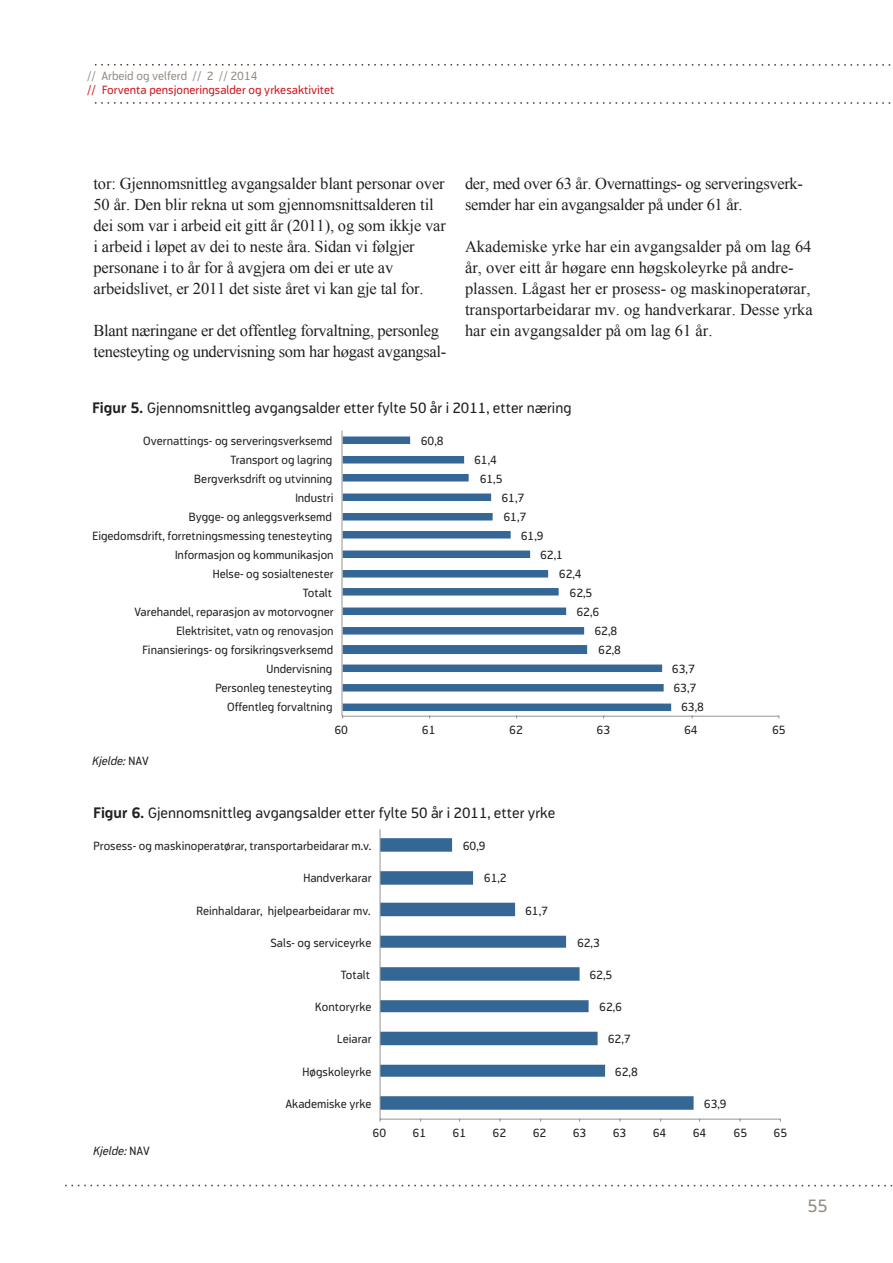
<style>
.page{position:relative;width:893px;height:1263px;background:#fff}
.page>*{position:absolute;margin:0;border:0;box-sizing:border-box;transform-origin:0 0}
.t1{font:18px "Modus";color:#948d87}
.t2{font:16.5px/21px "Times New Roman";letter-spacing:-.01em;color:#231f20}
.t3{font:15px "Modus";color:#231f20}
.t4{font:12px "Modus";color:#231f20}
.t5{font:12px "Modus";color:#cd151d}
.t6{font:12px "Modus";color:#948d87}
.t7{font:italic 12px "Modus";color:#231f20}
.s1{font-weight:700}
.s2{font-style:normal}
</style>
<div class="page">
<svg style="left:94px;top:64px;width:797px;height:2px"></svg>
<svg style="left:94px;top:102px;width:797px;height:2px"></svg>
<svg style="left:65px;top:1185px;width:828px;height:1px"></svg>
<svg style="left:343px;top:436px;width:328px;height:275px"></svg>
<hr style="left:342px;top:716px;width:437px;height:1px;background:#939598">
<hr style="left:342px;top:430px;width:1px;height:286px;background:#939598">
<svg style="left:381px;top:838px;width:313px;height:272px"></svg>
<hr style="left:380px;top:1119px;width:400px;height:1px;background:#939598">
<hr style="left:380px;top:829px;width:1px;height:290px;background:#939598">
<p class="t6" style="left:87px;top:69px;width:172px">// Arbeid og velferd // 2 // 2014</p>
<p class="t5" style="left:87px;top:83px;width:249px">// Forventa pensjoneringsalder og yrkesaktivitet</p>
<p class="t2" style="left:94px;top:173px;width:354px">tor: Gjennomsnittleg avgangsalder blant personar over 50 år. Den blir rekna ut som gjennomsnittsalderen til dei som var i arbeid eit gitt år (2011), og som ikkje var i arbeid i løpet av dei to neste åra. Sidan vi følgjer personane i to år for å avgjera om dei er ute av arbeidslivet, er 2011 det siste året vi kan gje tal for.</p>
<p class="t2" style="left:94px;top:320px;width:354px">Blant næringane er det offentleg forvaltning, personleg tenesteyting og undervisning som har høgast avgangsal-</p>
<p class="t2" style="left:465px;top:173px;width:339px">der, med over 63 år. Overnattings- og serveringsverk&shy;semder har ein avgangsalder på under 61 år.</p>
<p class="t2" style="left:465px;top:236px;width:349px">Akademiske yrke har ein avgangsalder på om lag 64 år, over eitt år høgare enn høgskoleyrke på andre&shy;plassen. Lågast her er prosess- og maskinoperatørar, transportarbeidarar mv. og handverkarar. Desse yrka har ein avgangsalder på om lag 61 år.</p>
<p class="t3" style="left:92px;top:399px;width:480px"><span class="s1">Figur 5.</span> Gjennomsnittleg avgangsalder etter fylte 50 år i 2011, etter næring</p>
<p class="t4" style="left:143px;top:434px;width:191px">Overnattings- og serveringsverksemd</p>
<p class="t4" style="left:421px;top:434px;width:24px">60,8</p>
<p class="t4" style="left:231px;top:453px;width:103px">Transport og lagring</p>
<p class="t4" style="left:474px;top:453px;width:24px">61,4</p>
<p class="t4" style="left:194px;top:472px;width:140px">Bergverksdrift og utvinning</p>
<p class="t4" style="left:480px;top:472px;width:24px">61,5</p>
<p class="t4" style="left:295px;top:491px;width:40px">Industri</p>
<p class="t4" style="left:501px;top:491px;width:24px">61,7</p>
<p class="t4" style="left:189px;top:510px;width:145px">Bygge- og anleggsverksemd</p>
<p class="t4" style="left:503px;top:510px;width:24px">61,7</p>
<p class="t4" style="left:92px;top:529px;width:241px">Eigedomsdrift, forretningsmessing tenesteyting</p>
<p class="t4" style="left:521px;top:529px;width:24px">61,9</p>
<p class="t4" style="left:175px;top:548px;width:160px">Informasjon og kommunikasjon</p>
<p class="t4" style="left:540px;top:548px;width:24px">62,1</p>
<p class="t4" style="left:213px;top:567px;width:122px">Helse- og sosialtenester</p>
<p class="t4" style="left:559px;top:567px;width:24px">62,4</p>
<p class="t4" style="left:303px;top:586px;width:31px">Totalt</p>
<p class="t4" style="left:570px;top:586px;width:24px">62,5</p>
<p class="t4" style="left:134px;top:605px;width:201px">Varehandel, reparasjon av motorvogner</p>
<p class="t4" style="left:576px;top:605px;width:24px">62,6</p>
<p class="t4" style="left:176px;top:624px;width:159px">Elektrisitet, vatn og renovasjon</p>
<p class="t4" style="left:594px;top:624px;width:24px">62,8</p>
<p class="t4" style="left:142px;top:643px;width:192px">Finansierings- og forsikringsverksemd</p>
<p class="t4" style="left:598px;top:643px;width:24px">62,8</p>
<p class="t4" style="left:266px;top:662px;width:67px">Undervisning</p>
<p class="t4" style="left:672px;top:662px;width:24px">63,7</p>
<p class="t4" style="left:215px;top:681px;width:118px">Personleg tenesteyting</p>
<p class="t4" style="left:673px;top:681px;width:24px">63,7</p>
<p class="t4" style="left:227px;top:701px;width:107px">Offentleg forvaltning</p>
<p class="t4" style="left:681px;top:701px;width:24px">63,8</p>
<p class="t4" style="left:334px;top:723px;width:15px">60</p>
<p class="t4" style="left:422px;top:723px;width:15px">61</p>
<p class="t4" style="left:509px;top:723px;width:15px">62</p>
<p class="t4" style="left:597px;top:723px;width:15px">63</p>
<p class="t4" style="left:684px;top:723px;width:15px">64</p>
<p class="t4" style="left:772px;top:723px;width:15px">65</p>
<p class="t7" style="left:92px;top:754px;width:58px">Kjelde: <span class="s2">NAV</span></p>
<p class="t3" style="left:94px;top:804px;width:463px"><span class="s1">Figur 6.</span> Gjennomsnittleg avgangsalder etter fylte 50 år i 2011, etter yrke</p>
<p class="t4" style="left:94px;top:839px;width:279px">Prosess- og maskinoperatørar, transportarbeidarar m.v.</p>
<p class="t4" style="left:463px;top:839px;width:24px">60,9</p>
<p class="t4" style="left:303px;top:871px;width:70px">Handverkarar</p>
<p class="t4" style="left:484px;top:871px;width:24px">61,2</p>
<p class="t4" style="left:196px;top:904px;width:176px">Reinhaldarar, hjelpearbeidarar mv.</p>
<p class="t4" style="left:525px;top:904px;width:24px">61,7</p>
<p class="t4" style="left:270px;top:936px;width:103px">Sals- og serviceyrke</p>
<p class="t4" style="left:577px;top:936px;width:24px">62,3</p>
<p class="t4" style="left:341px;top:968px;width:31px">Totalt</p>
<p class="t4" style="left:589px;top:968px;width:24px">62,5</p>
<p class="t4" style="left:315px;top:1000px;width:58px">Kontoryrke</p>
<p class="t4" style="left:599px;top:1000px;width:24px">62,6</p>
<p class="t4" style="left:337px;top:1032px;width:36px">Leiarar</p>
<p class="t4" style="left:608px;top:1032px;width:24px">62,7</p>
<p class="t4" style="left:303px;top:1065px;width:71px">Høgskoleyrke</p>
<p class="t4" style="left:615px;top:1065px;width:24px">62,8</p>
<p class="t4" style="left:285px;top:1097px;width:88px">Akademiske yrke</p>
<p class="t4" style="left:704px;top:1097px;width:24px">63,9</p>
<p class="t7" style="left:94px;top:1144px;width:58px">Kjelde: <span class="s2">NAV</span></p>
<p class="t4" style="left:373px;top:1126px;width:15px">60</p>
<p class="t4" style="left:413px;top:1126px;width:15px">61</p>
<p class="t4" style="left:453px;top:1126px;width:15px">61</p>
<p class="t4" style="left:493px;top:1126px;width:15px">62</p>
<p class="t4" style="left:533px;top:1126px;width:15px">62</p>
<p class="t4" style="left:573px;top:1126px;width:15px">63</p>
<p class="t4" style="left:613px;top:1126px;width:15px">63</p>
<p class="t4" style="left:653px;top:1126px;width:15px">64</p>
<p class="t4" style="left:693px;top:1126px;width:15px">64</p>
<p class="t4" style="left:734px;top:1126px;width:15px">65</p>
<p class="t4" style="left:774px;top:1126px;width:15px">65</p>
<p class="t1" style="left:807px;top:1195px;width:22px">55</p>
</div>
